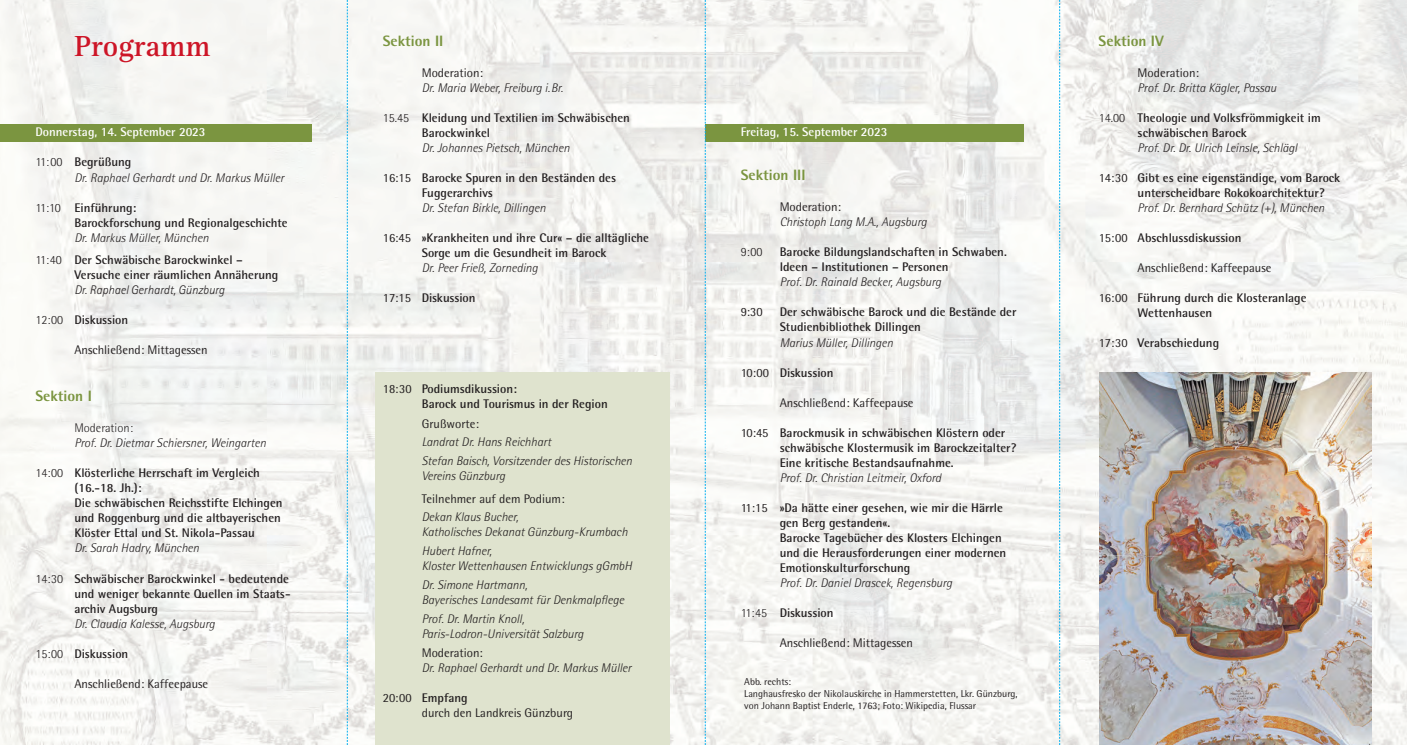
<style>
.page{position:relative;width:1407px;height:745px;background:#fff}
.page>*{position:absolute;margin:0;border:0;box-sizing:border-box;transform-origin:0 0}
.t1{font:700 30px "Rotis Serif Std";color:#cd1527}
.t2{font:800 15px "Rotis Semi Sans Std";color:#7b9540}
.t3{font:700 12.5px/15px "Rotis Semi Sans Std";color:#231f20}
.t4{font:italic 300 12.5px/15px "Rotis Semi Sans Std";color:#231f20}
.t5{font:12.5px/15px "Rotis Semi Sans Std";color:#231f20}
.t6{font:700 12.5px "Rotis Semi Sans Std";color:#fff}
.t7{font:italic 300 12.5px "Rotis Sans Serif Std";color:#231f20}
.t8{font:300 12.5px "Rotis Semi Sans Std";color:#231f20}
.t9{font:10px/12px "Rotis Semi Sans Std";color:#231f20}
.s1{font-weight:300}
.s2{font-weight:400}
.s3{font-style:normal}
.s4{font-weight:700;font-style:normal}
.s5{font-weight:300;font-style:italic}
.s6{font-weight:700}
</style>
<div class="page">
<img style="left:0;top:0;width:1407px;height:744px">
<div style="left:0;top:124px;width:312px;height:18px;background:#7b9540"></div>
<div style="left:705px;top:124px;width:319px;height:18px;background:#7b9540"></div>
<img style="left:1099px;top:372px;width:272px;height:372px">
<svg style="left:1059px;top:0;width:1px;height:744px"></svg>
<svg style="left:347px;top:0;width:1px;height:744px"></svg>
<svg style="left:705px;top:0;width:1px;height:744px"></svg>
<div style="left:376px;top:372px;width:294px;height:372px;background:#dfe3ce"></div>
<h1 class="t1" style="left:74px;top:28px;width:138px">Programm</h1>
<p class="t2" style="left:1098px;top:32px;width:67px">Sektion IV</p>
<p class="t5" style="left:1137px;top:67px;width:63px">Moderation:</p>
<p class="t4" style="left:1137px;top:81px;width:140px">Prof. Dr. Britta Kägler, Passau</p>
<p class="t3" style="left:1137px;top:112px;width:185px;text-indent:-39px"><span class="s1">14.00</span> Theologie und Volksfrömmigkeit im schwäbischen Barock</p>
<p class="t4" style="left:1137px;top:141px;width:161px">Prof. Dr. Dr. Ulrich Leinsle, Schlägl</p>
<p class="t3" style="left:1137px;top:172px;width:204px;text-indent:-39px"><span class="s2">14:30</span> Gibt es eine eigenständige, vom Barock unterscheidbare Rokokoarchitektur?</p>
<p class="t4" style="left:1137px;top:201px;width:188px">Prof. Dr. Bernhard Schütz (+), München</p>
<p class="t3" style="left:1098px;top:232px;width:144px"><span class="s2">15:00</span> Abschlussdiskussion</p>
<p class="t5" style="left:1137px;top:262px;width:135px">Anschließend: Kaffeepause</p>
<p class="t3" style="left:1137px;top:292px;width:170px;text-indent:-39px"><span class="s2">16:00</span> Führung durch die Klosteranlage<br>Wettenhausen</p>
<p class="t3" style="left:1098px;top:337px;width:122px"><span class="s2">17:30</span> Verabschiedung</p>
<p class="t2" style="left:383px;top:32px;width:62px">Sektion II</p>
<p class="t5" style="left:422px;top:67px;width:63px">Moderation:</p>
<p class="t4" style="left:422px;top:81px;width:143px">Dr. Maria Weber, Freiburg i.Br.</p>
<p class="t3" style="left:422px;top:112px;width:210px;text-indent:-39px"><span class="s1">15.45</span> Kleidung und Textilien im Schwäbischen<br>Barockwinkel</p>
<p class="t4" style="left:422px;top:141px;width:149px">Dr. Johannes Pietsch, München</p>
<p class="t3" style="left:422px;top:172px;width:196px;text-indent:-39px"><span class="s2">16:15</span> Barocke Spuren in den Beständen des<br>Fuggerarchivs</p>
<p class="t4" style="left:422px;top:201px;width:125px">Dr. Stefan Birkle, Dillingen</p>
<p class="t3" style="left:383px;top:232px;width:268px;text-align:center"><span class="s2">16:45</span> »Krankheiten und ihre Cur« – die alltägliche<br>Sorge um die Gesundheit im Barock</p>
<p class="t4" style="left:422px;top:261px;width:118px">Dr. Peer Frieß, Zorneding</p>
<p class="t3" style="left:383px;top:292px;width:94px"><span class="s2">17:15</span> Diskussion</p>
<p class="t6" style="left:35px;top:128px;width:172px">Donnerstag, 14. September 2023</p>
<p class="t6" style="left:741px;top:128px;width:148px">Freitag, 15. September 2023</p>
<p class="t4" style="left:74px;top:156px;width:211px;text-indent:-39px"><span class="s3">11:00</span> <span class="s4">Begrüßung<br></span>Dr. Raphael Gerhardt und Dr. Markus Müller</p>
<p class="t3" style="left:74px;top:201px;width:215px;text-indent:-39px"><span class="s1">11:10</span> Einführung:<br>Barockforschung und Regionalgeschichte</p>
<p class="t3" style="left:35px;top:227px;width:209px;line-height:22.5px;text-align:center"><span class="s5">Dr. Markus Müller, München<br></span><span class="s1">11:40</span> Der Schwäbische Barockwinkel –</p>
<p class="t3" style="left:74px;top:268px;width:205px">Versuche einer räumlichen Annäherung</p>
<p class="t7" style="left:74px;top:285px;width:152px">Dr. Raphael Gerhardt, Günzburg</p>
<p class="t3" style="left:35px;top:313px;width:94px"><span class="s1">12:00</span> Diskussion</p>
<p class="t5" style="left:74px;top:343px;width:135px">Anschließend: Mittagessen</p>
<p class="t2" style="left:35px;top:387px;width:58px">Sektion I</p>
<p class="t8" style="left:74px;top:423px;width:60px">Moderation:</p>
<p class="t4" style="left:74px;top:436px;width:193px">Prof. Dr. Dietmar Schiersner, Weingarten</p>
<p class="t3" style="left:74px;top:466px;width:210px;text-indent:-39px"><span class="s1">14:00</span> Klösterliche Herrschaft im Vergleich (16.-18. Jh.):<br>Die schwäbischen Reichsstifte Elchingen und Roggenburg und die altbayerischen Klöster Ettal und St. Nikola-Passau</p>
<p class="t4" style="left:74px;top:541px;width:126px">Dr. Sarah Hadry, München</p>
<p class="t3" style="left:74px;top:571px;width:218px;text-indent:-39px"><span class="s1">14:30</span> Schwäbischer Barockwinkel - bedeutende und weniger bekannte Quellen im Staats&shy;archiv Augsburg</p>
<p class="t4" style="left:74px;top:616px;width:142px">Dr. Claudia Kalesse, Augsburg</p>
<p class="t3" style="left:35px;top:646px;width:94px"><span class="s1">15:00</span> Diskussion</p>
<p class="t5" style="left:74px;top:676px;width:135px">Anschließend: Kaffeepause</p>
<p class="t2" style="left:741px;top:166px;width:66px">Sektion III</p>
<p class="t5" style="left:780px;top:201px;width:63px">Moderation:</p>
<p class="t4" style="left:780px;top:216px;width:149px">Christoph Lang M.A., Augsburg</p>
<p class="t8" style="left:741px;top:247px;width:23px">9:00</p>
<p class="t3" style="left:780px;top:246px;width:229px">Barocke Bildungslandschaften in Schwaben.<br>Ideen – Institutionen – Personen</p>
<p class="t4" style="left:780px;top:276px;width:163px">Prof. Dr. Rainald Becker, Augsburg</p>
<p class="t5" style="left:741px;top:306px;width:24px">9:30</p>
<p class="t3" style="left:780px;top:306px;width:238px">Der schwäbische Barock und die Bestände der<br>Studienbibliothek Dillingen</p>
<p class="t4" style="left:780px;top:336px;width:115px">Marius Müller, Dillingen</p>
<p class="t3" style="left:741px;top:366px;width:94px"><span class="s2">10:00</span> Diskussion</p>
<p class="t5" style="left:780px;top:396px;width:135px">Anschließend: Kaffeepause</p>
<p class="t3" style="left:780px;top:426px;width:239px;text-indent:-39px"><span class="s2">10:45</span> Barockmusik in schwäbischen Klöstern oder schwäbische Klostermusik im Barockzeitalter?<br>Eine kritische Bestandsaufnahme.</p>
<p class="t4" style="left:780px;top:471px;width:163px">Prof. Dr. Christian Leitmeir, Oxford</p>
<p class="t3" style="left:780px;top:501px;width:228px;text-indent:-39px"><span class="s2">11:15</span> »Da hätte einer gesehen, wie mir die Härrle gen Berg gestanden«.<br>Barocke Tagebücher des Klosters Elchingen und die Herausforderungen einer modernen Emotionskulturforschung</p>
<p class="t4" style="left:780px;top:576px;width:174px">Prof. Dr. Daniel Drascek, Regensburg</p>
<p class="t3" style="left:741px;top:606px;width:94px"><span class="s1">11:45</span> Diskussion</p>
<p class="t5" style="left:780px;top:636px;width:135px">Anschließend: Mittagessen</p>
<p class="t3" style="left:422px;top:382px;width:188px;text-indent:-39px"><span class="s2">18:30</span> Podiumsdikussion:<br>Barock und Tourismus in der Region</p>
<p class="t5" style="left:422px;top:417px;width:59px">Grußworte:</p>
<p class="t4" style="left:422px;top:433px;width:212px;line-height:18.8px">Landrat Dr. Hans Reichhart<br>Stefan Baisch, Vorsitzender des Historischen</p>
<p class="t4" style="left:422px;top:469px;width:85px">Vereins Günzburg</p>
<p class="t5" style="left:422px;top:492px;width:144px">Teilnehmer auf dem Podium:</p>
<p class="t4" style="left:422px;top:510px;width:207px">Dekan Klaus Bucher,<br>Katholisches Dekanat Günzburg-Krumbach</p>
<p class="t4" style="left:422px;top:544px;width:212px">Hubert Hafner,<br>Kloster Wettenhausen Entwicklungs gGmbH</p>
<p class="t4" style="left:422px;top:578px;width:204px">Dr. Simone Hartmann,<br>Bayerisches Landesamt für Denkmalpflege</p>
<p class="t4" style="left:422px;top:611px;width:163px">Prof. Dr. Martin Knoll,<br>Paris-Lodron-Universität Salzburg</p>
<p class="t5" style="left:422px;top:645px;width:63px">Moderation:</p>
<p class="t4" style="left:422px;top:660px;width:211px">Dr. Raphael Gerhardt und Dr. Markus Müller</p>
<p class="t5" style="left:422px;top:690px;width:153px;text-indent:-39px">20:00 <span class="s6">Empfang<br></span>durch den Landkreis Günzburg</p>
<p class="t9" style="left:744px;top:675px;width:275px">Abb. rechts:<br>Langhausfresko der Nikolauskirche in Hammerstetten, Lkr. Günzburg, von Johann Baptist Enderle, 1763; Foto: Wikipedia, Flussar</p>
</div>
